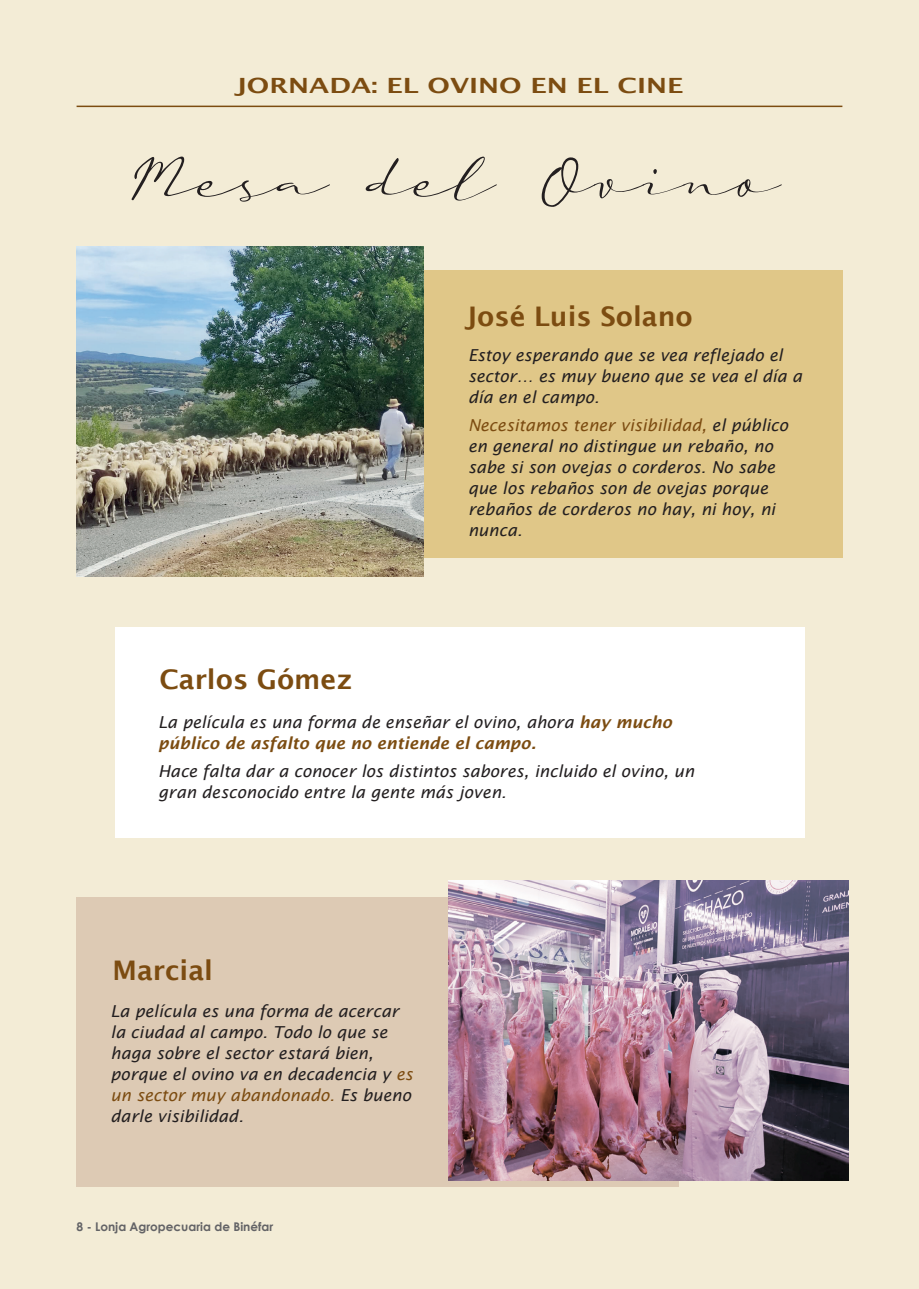
<style>
.page{position:relative;width:919px;height:1289px;background:#fff}
.page>*{position:absolute;margin:0;border:0;box-sizing:border-box;transform-origin:0 0}
.t1{font:72px "a Auto Signature";color:#231f20}
.t2{font:600 27px "Lucida Sans";color:#7c4c11}
.t3{font:600 21px "Lucida Sans";color:#7c4c11;scale:1.3 1}
.t4{font:italic 16.5px/21px "Lucida Sans";color:#231f20}
.t5{font:italic 600 16.5px/21px "Lucida Sans";color:#7c4c11}
.t6{font:700 12px "Century Gothic";color:#636366}
.s1{color:#7c4c11}
.s2{font-weight:400;color:#231f20}
</style>
<div class="page">
<div style="left:0;top:0;width:918px;height:1288px;background:#f3ecd6"></div>
<div style="left:77px;top:897px;width:602px;height:289px;background:#ddcab4"></div>
<div style="left:240px;top:270px;width:602px;height:287px;background:#e0c788"></div>
<img style="left:77px;top:247px;width:346px;height:329px">
<hr style="left:77px;top:106px;width:765px;height:1px;background:#7c4c11">
<img style="left:449px;top:880px;width:399px;height:300px">
<div style="left:115px;top:627px;width:689px;height:211px;background:#fff"></div>
<p class="t3" style="left:235px;top:73px;width:346px">JORNADA: EL OVINO EN EL CINE</p>
<h1 class="t1" style="left:134px;top:128px;width:648px">Mesa del Ovino</h1>
<h2 class="t2" style="left:466px;top:301px;width:228px">José Luis Solano</h2>
<h2 class="t2" style="left:159px;top:663px;width:194px">Carlos Gómez</h2>
<p class="t4" style="left:468px;top:344px;width:336px">Estoy esperando que se vea reflejado el sector… es muy bueno que se vea el día a día en el campo.</p>
<p class="t4" style="left:468px;top:414px;width:321px"><span class="s1">Necesitamos tener visibilidad,</span> el público en general no distingue un rebaño, no sabe si son ovejas o corderos. No sabe que los rebaños son de ovejas porque rebaños de corderos no hay, ni hoy, ni nunca.</p>
<p class="t5" style="left:158px;top:711px;width:515px"><span class="s2">La película es una forma de enseñar el ovino, ahora</span> hay mucho público de asfalto que no entiende el campo.</p>
<p class="t4" style="left:158px;top:760px;width:537px">Hace falta dar a conocer los distintos sabores, incluido el ovino, un gran desconocido entre la gente más joven.</p>
<h2 class="t2" style="left:112px;top:955px;width:102px">Marcial</h2>
<p class="t4" style="left:111px;top:1000px;width:304px">La película es una forma de acercar la ciudad al campo. Todo lo que se haga sobre el sector estará bien, porque el ovino va en decadencia y <span class="s1">es un sector muy abandonado.</span> Es bueno darle visibilidad.</p>
<p class="t6" style="left:77px;top:1217px;width:198px">8 - Lonja Agropecuaria de Binéfar</p>
</div>
